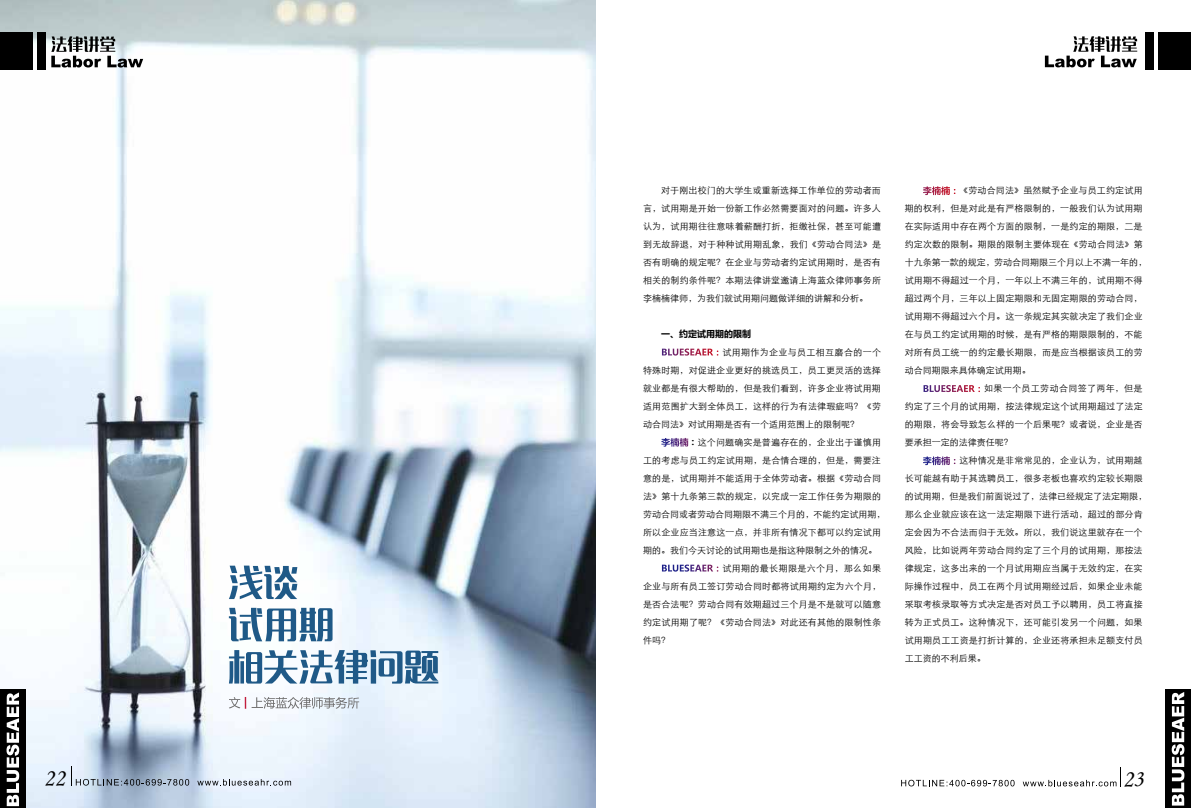
<style>
.page{position:relative;width:1191px;height:808px;background:#fff}
.page>*{position:absolute;margin:0;border:0;box-sizing:border-box;transform-origin:0 0}
.t1{font:24px "Monotype Corsiva";color:#000}
.t2{font:9px/18px "ST Xihei";letter-spacing:.02em;color:#000;text-align:justify}
.t3{font:9px "ST Xihei";color:#000}
.t4{font:9px "ST Xihei";letter-spacing:.04em;color:#000}
.t5{font:700 9px "Microsoft Ya Hei";color:#000}
.s1{font-family:"Microsoft Ya Hei";font-weight:700;color:#fff}
.s2{font-family:"Microsoft Ya Hei";font-weight:700}
</style>
<div class="page">
<img style="left:0;top:0;width:595px;height:808px">
<svg style="left:901px;top:780px;width:113px;height:6px"></svg>
<svg style="left:1022px;top:767px;width:99px;height:19px"></svg>
<svg style="left:197px;top:779px;width:94px;height:6px"></svg>
<svg style="left:71px;top:766px;width:118px;height:19px;background:#9cacc0"></svg>
<svg style="left:51px;top:36px;width:92px;height:32px"></svg>
<div style="left:0;top:33px;width:33px;height:37px;background:#000"></div>
<div style="left:37px;top:33px;width:9px;height:37px;background:#000"></div>
<div style="left:0;top:689px;width:26px;height:119px;background:#000"></div>
<svg style="left:7px;top:692px;width:12px;height:114px"></svg>
<div style="left:1165px;top:689px;width:26px;height:119px;background:#000"></div>
<svg style="left:1171px;top:692px;width:13px;height:113px"></svg>
<div style="left:1158px;top:33px;width:33px;height:37px;background:#000"></div>
<div style="left:1145px;top:33px;width:8px;height:37px;background:#000"></div>
<svg style="left:1045px;top:36px;width:92px;height:31px"></svg>
<svg style="left:229px;top:566px;width:68px;height:33px"></svg>
<svg style="left:229px;top:608px;width:103px;height:33px"></svg>
<svg style="left:229px;top:650px;width:209px;height:34px"></svg>
<svg style="left:229px;top:697px;width:130px;height:12px"></svg>
<p class="t2" style="left:643px;top:180px;width:239px;text-indent:18px">对于刚出校门的大学生或重新选择工作单位的劳动者而言，试用期是开始一份新工作必然需要面对的问题。许多人认为，试用期往往意味着薪酬打折，拒缴社保，甚至可能遭到无故辞退，对于种种试用期乱象，我们《劳动合同法》是否有明确的规定呢？在企业与劳动者约定试用期时，是否有相关的制约条件呢？本期法律讲堂邀请上海蓝众律师事务所李楠楠律师，为我们就试用期问题做详细的讲解和分析。</p>
<p class="t5" style="left:661px;top:328px;width:91px">一、约定试用期的限制</p>
<p class="t2" style="left:643px;top:342px;width:239px;text-indent:18px"><span class="s1">BLUESEAER：</span>试用期作为企业与员工相互磨合的一个特殊时期，对促进企业更好的挑选员工，员工更灵活的选择就业都是有很大帮助的，但是我们看到，许多企业将试用期适用范围扩大到全体员工，这样的行为有法律瑕疵吗？《劳动合同法》对试用期是否有一个适用范围上的限制呢？</p>
<p class="t2" style="left:661px;top:432px;width:221px"><span class="s1">李楠楠</span><span class="s2">：</span>这个问题确实是普遍存在的，企业出于谨慎用</p>
<p class="t2" style="left:643px;top:450px;width:239px">工的考虑与员工约定试用期，是合情合理的，但是，需要注</p>
<p class="t2" style="left:643px;top:468px;width:239px">意的是，试用期并不能适用于全体劳动者。根据《劳动合同</p>
<p class="t2" style="left:643px;top:486px;width:239px">法》第十九条第三款的规定，以完成一定工作任务为期限的</p>
<p class="t3" style="left:643px;top:507px;width:244px">劳动合同或者劳动合同期限不满三个月的，不能约定试用期，</p>
<p class="t2" style="left:643px;top:522px;width:239px">所以企业应当注意这一点，并非所有情况下都可以约定试用</p>
<p class="t3" style="left:643px;top:543px;width:235px">期的。我们今天讨论的试用期也是指这种限制之外的情况。</p>
<p class="t4" style="left:661px;top:561px;width:221px"><span class="s1">BLUESEAER：</span>试用期的最长期限是六个月，那么如果</p>
<p class="t2" style="left:643px;top:576px;width:239px">企业与所有员工签订劳动合同时都将试用期约定为六个月，</p>
<p class="t2" style="left:643px;top:594px;width:239px">是否合法呢？劳动合同有效期超过三个月是不是就可以随意</p>
<p class="t2" style="left:643px;top:612px;width:239px">约定试用期了呢？《劳动合同法》对此还有其他的限制性条</p>
<p class="t2" style="left:643px;top:630px;width:28px">件吗？</p>
<p class="t2" style="left:904px;top:181px;width:244px;text-align:left;text-indent:18px"><span class="s1">李楠楠：</span>《劳动合同法》虽然赋予企业与员工约定试用期的权利，但是对此是有严格限制的，一般我们认为试用期在实际适用中存在两个方面的限制，一是约定的期限，二是约定次数的限制。期限的限制主要体现在《劳动合同法》第十九条第一款的规定，劳动合同期限三个月以上不满一年的，试用期不得超过一个月，一年以上不满三年的，试用期不得超过两个月，三年以上固定期限和无固定期限的劳动合同，试用期不得超过六个月。这一条规定其实就决定了我们企业在与员工约定试用期的时候，是有严格的期限限制的，不能对所有员工统一的约定最长期限，而是应当根据该员工的劳动合同期限来具体确定试用期。</p>
<p class="t2" style="left:904px;top:379px;width:239px;text-indent:18px"><span class="s1">BLUESEAER：</span>如果一个员工劳动合同签了两年，但是约定了三个月的试用期，按法律规定这个试用期超过了法定的期限，将会导致怎么样的一个后果呢？或者说，企业是否要承担一定的法律责任呢？</p>
<p class="t2" style="left:904px;top:451px;width:244px;text-align:left;text-indent:18px"><span class="s1">李楠楠：</span>这种情况是非常常见的，企业认为，试用期越长可能越有助于其选聘员工，很多老板也喜欢约定较长期限的试用期，但是我们前面说过了，法律已经规定了法定期限，那么企业就应该在这一法定期限下进行活动，超过的部分肯定会因为不合法而归于无效。所以，我们说这里就存在一个风险，比如说两年劳动合同约定了三个月的试用期，那按法律规定，这多出来的一个月试用期应当属于无效约定，在实际操作过程中，员工在两个月试用期经过后，如果企业未能采取考核录取等方式决定是否对员工予以聘用，员工将直接转为正式员工。这种情况下，还可能引发另一个问题，如果试用期员工工资是打折计算的，企业还将承担未足额支付员工工资的不利后果。</p>
<h1 class="t1" style="left:44px;top:763px;width:23px">22</h1>
<h1 class="t1" style="left:1122px;top:764px;width:23px">23</h1>
</div>
